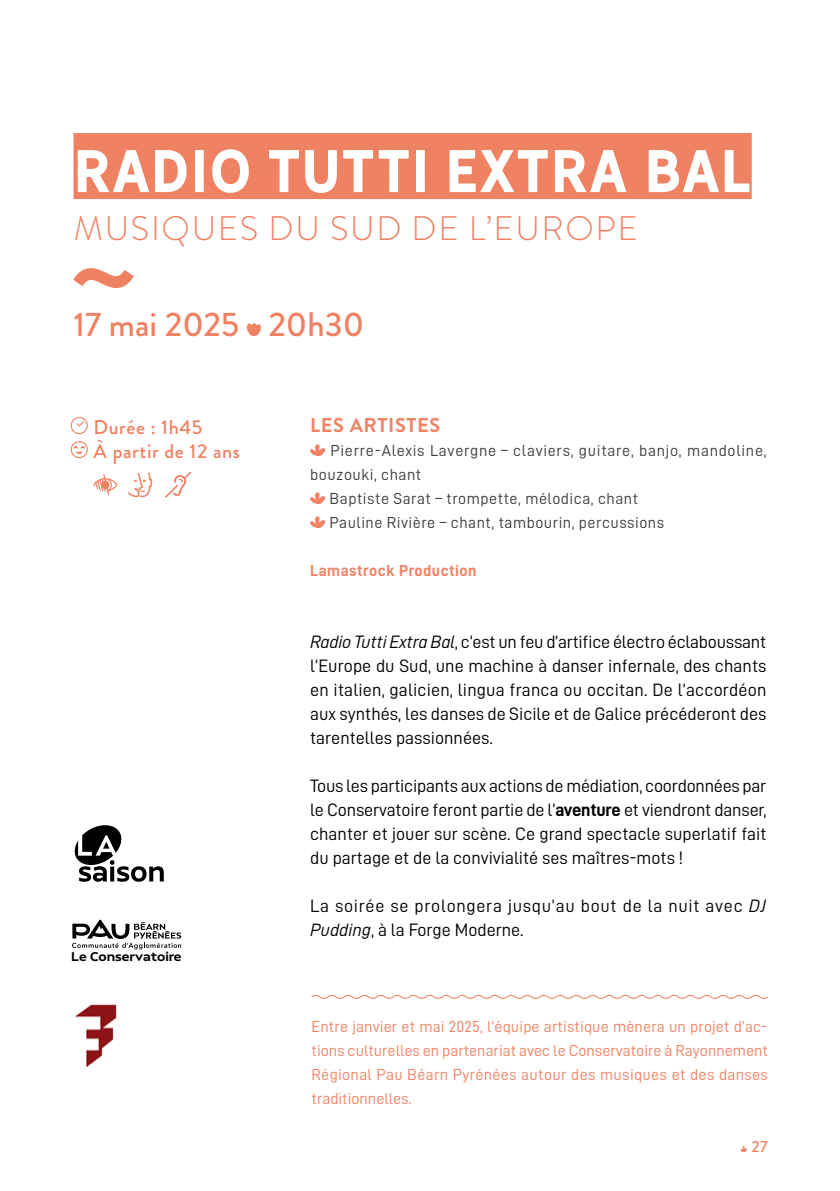
<style>
.page{position:relative;width:840px;height:1191px;background:#fff}
.page>*{position:absolute;margin:0;border:0;box-sizing:border-box;transform-origin:0 0}
.t1{font:56px "Hanley Sans";letter-spacing:.005em;color:#fff}
.t2{font:300 34px "Brandon Grotesque";letter-spacing:.05em;color:#f08264}
.t3{font:500 34px "Brandon Grotesque";color:#f08264}
.t4{font:500 20px/24px "Brandon Grotesque";letter-spacing:.03em;color:#f08264}
.t5{font:700 20px "Brandon Grotesque";letter-spacing:.03em;color:#f08264}
.t6{font:18px/24px "D DIN";color:#000;text-align:justify}
.t7{font:18px/24px "D DIN";letter-spacing:.04em;color:#000}
.t8{font:16px/24px "D DIN";letter-spacing:.02em;color:#f08264;text-align:justify}
.t9{font:16px "D DIN";letter-spacing:.03em;color:#3c3c3b}
.t10{font:16px "D DIN Bold";letter-spacing:.03em;color:#f08264}
.t11{font:500 16px "Brandon Grotesque";color:#f08264}
.t12{font:12.6px "Pau Display";color:#000}
.s1{font-family:"D DIN Italic"}
.s2{font-family:"D DIN Bold"}
</style>
<div class="page">
<svg style="left:740px;top:1146px;width:6px;height:7px"></svg>
<svg style="left:70px;top:417px;width:18px;height:42px"></svg>
<div style="left:73px;top:133px;width:678px;height:66px;background:#f08264"></div>
<svg style="left:73px;top:268px;width:60px;height:20px"></svg>
<svg style="left:246px;top:323px;width:15px;height:14px"></svg>
<svg style="left:310px;top:444px;width:15px;height:13px"></svg>
<svg style="left:310px;top:492px;width:15px;height:13px"></svg>
<svg style="left:310px;top:516px;width:15px;height:13px"></svg>
<svg style="left:311px;top:995px;width:457px;height:4px"></svg>
<svg style="left:72px;top:919px;width:109px;height:30px"></svg>
<svg style="left:74px;top:825px;width:90px;height:56px"></svg>
<img style="left:75px;top:1004px;width:42px;height:64px">
<svg style="left:93px;top:474px;width:24px;height:21px"></svg>
<svg style="left:165px;top:471px;width:26px;height:27px"></svg>
<svg style="left:128px;top:472px;width:24px;height:25px"></svg>
<h1 class="t1" style="left:73px;top:136px;width:679px">RADIO TUTTI EXTRA BAL</h1>
<h2 class="t2" style="left:74px;top:205px;width:565px">MUSIQUES DU SUD DE L’EUROPE</h2>
<h2 class="t3" style="left:73px;top:301px;width:292px">17 mai 2025 20h30</h2>
<p class="t4" style="left:93px;top:415px;width:148px">Durée : 1h45<br>À partir de 12 ans</p>
<p class="t12" style="left:71px;top:949px;width:112px">Le Conservatoire</p>
<p class="t5" style="left:310px;top:411px;width:132px">LES ARTISTES</p>
<p class="t9" style="left:330px;top:442px;width:437px">Pierre-Alexis Lavergne – claviers, guitare, banjo, mandoline,</p>
<p class="t9" style="left:310px;top:466px;width:113px">bouzouki, chant</p>
<p class="t9" style="left:329px;top:490px;width:310px">Baptiste Sarat – trompette, mélodica, chant</p>
<p class="t9" style="left:329px;top:514px;width:336px">Pauline Rivière – chant, tambourin, percussions</p>
<p class="t10" style="left:310px;top:562px;width:168px">Lamastrock Production</p>
<p class="t6" style="left:310px;top:630px;width:457px"><span class="s1">Radio Tutti Extra Bal</span>, c’est un feu d’artifice électro éclaboussant l’Europe du Sud, une machine à danser infernale, des chants en italien, galicien, lingua franca ou occitan. De l’accordéon aux synthés, les danses de Sicile et de Galice précéderont des tarentelles passionnées.</p>
<p class="t6" style="left:310px;top:773px;width:457px">Tous les participants aux actions de médiation, coordonnées par le Conservatoire feront partie de l’<span class="s2">aventure</span> et viendront danser, chanter et jouer sur scène. Ce grand spectacle superlatif fait du partage et de la convivialité ses maîtres-mots !</p>
<p class="t7" style="left:310px;top:893px;width:457px">La soirée se prolongera jusqu’au bout de la nuit avec <span class="s1">DJ<br>Pudding</span>, à la Forge Moderne.</p>
<p class="t8" style="left:311px;top:1014px;width:457px">Entre janvier et mai 2025, l’équipe artistique mènera un projet d’ac&shy;tions culturelles en partenariat avec le Conservatoire à Rayonnement Régional Pau Béarn Pyrénées autour des musiques et des danses traditionnelles.</p>
<p class="t11" style="left:751px;top:1135px;width:18px">27</p>
</div>
